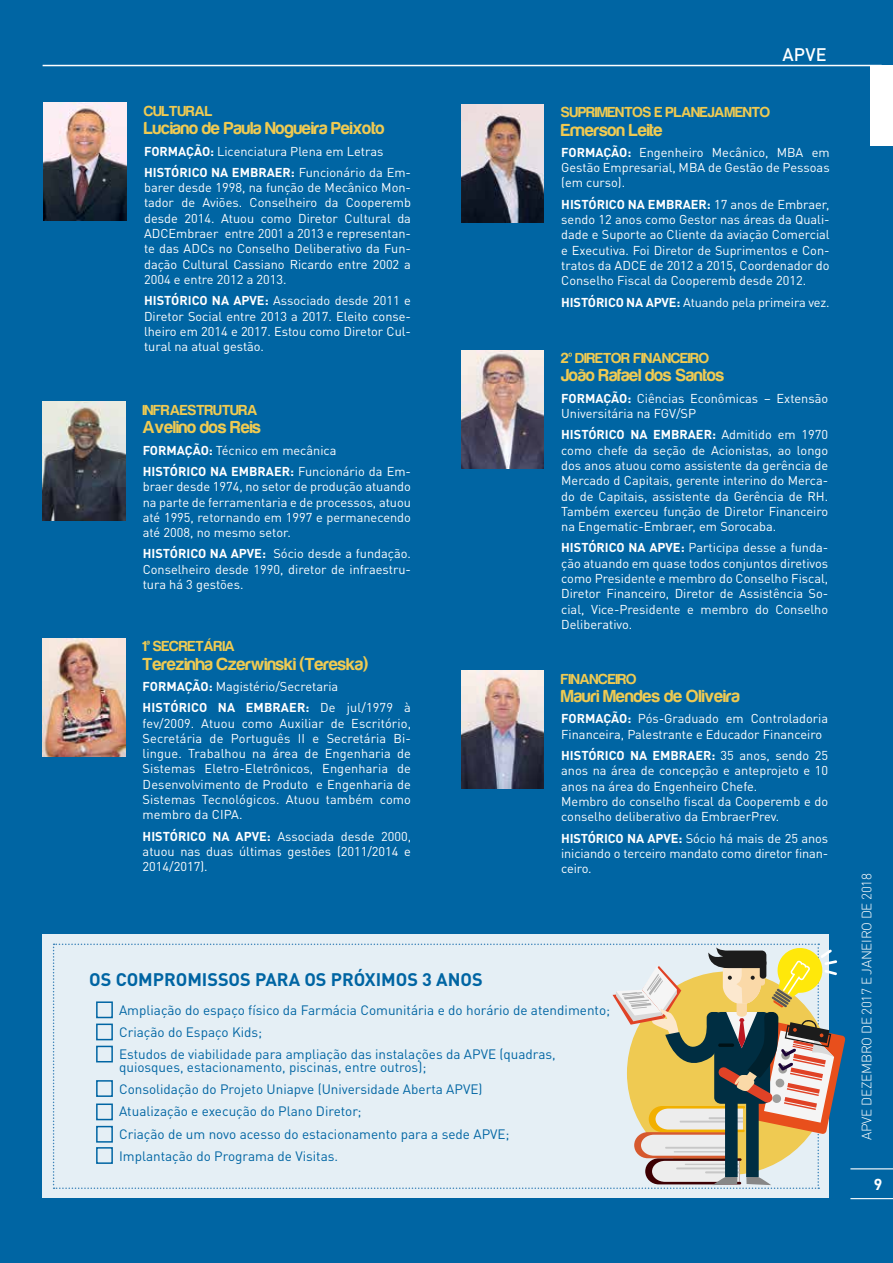
<style>
.page{position:relative;width:893px;height:1263px;background:#0065a3}
.page>*{position:absolute;margin:0;border:0;box-sizing:border-box;transform-origin:0 0}
.t1{font:700 18px "Harabara";color:#efca52}
.t2{font:700 18px "DINOT";color:#0065a3}
.t3{font:500 18px "DINOT";color:#fff}
.t4{font:700 15.75px "DINOT";color:#fff}
.t5{font:700 15px "Harabara";color:#efca52}
.t6{font:13.5px/22.2px "DINOT";color:#0065a3}
.t7{font:300 13.5px "DINOT";letter-spacing:-.03em;color:#fff}
.t8{font:12.75px/15.3px "DINOT";color:#fff;text-align:justify}
.s1{font-weight:700}
</style>
<div class="page">
<hr style="left:850px;top:1168px;width:43px;height:1px;background:#fff">
<hr style="left:850px;top:1198px;width:43px;height:1px;background:#fff">
<div style="left:870px;top:65px;width:23px;height:81px;background:#fff"></div>
<hr style="left:43px;top:65px;width:839px;height:1px;background:#fff">
<img style="left:44px;top:103px;width:82px;height:118px">
<img style="left:43px;top:402px;width:82px;height:118px">
<img style="left:461px;top:350px;width:83px;height:118px">
<img style="left:461px;top:671px;width:83px;height:118px">
<img style="left:43px;top:638px;width:82px;height:118px">
<img style="left:461px;top:104px;width:83px;height:118px">
<div style="left:43px;top:934px;width:786px;height:264px;background:#e5eff5"></div>
<svg style="left:53px;top:943px;width:792px;height:246px"></svg>
<p class="t5" style="left:144px;top:103px;width:70px">CULTURAL</p>
<h1 class="t1" style="left:144px;top:119px;width:242px">Luciano de Paula Nogueira Peixoto</h1>
<p class="t8" style="left:144px;top:140px;width:268px;line-height:21.3px"><span class="s1">FORMAÇÃO:</span> Licenciatura Plena em Letras<br><span class="s1">HISTÓRICO NA EMBRAER:</span> Funcionário da Em-</p>
<p class="t8" style="left:144px;top:180px;width:268px">barer desde 1998, na função de Mecânico Mon&shy;tador de Aviões. Conselheiro da Cooperemb desde 2014. Atuou como Diretor Cultural da ADCEmbraer entre 2001 a 2013 e representan&shy;te das ADCs no Conselho Deliberativo da Fun&shy;dação Cultural Cassiano Ricardo entre 2002 a 2004 e entre 2012 a 2013.</p>
<p class="t8" style="left:144px;top:293px;width:268px"><span class="s1">H ISTÓRICO NA APVE:</span> Associado desde 2011 e Diretor Social entre 2013 a 2017. Eleito conse&shy;lheiro em 2014 e 2017. Estou como Diretor Cul&shy;tural na atual gestão.</p>
<p class="t5" style="left:143px;top:402px;width:12px">Infraestrutura</p>
<h1 class="t1" style="left:143px;top:418px;width:120px">Avelino dos Reis</h1>
<p class="t8" style="left:143px;top:439px;width:270px;line-height:21.3px"><span class="s1">FORMAÇÃO:</span> Técnico em mecânica<br><span class="s1">HISTÓRICO NA EMBRAER:</span> Funcionário da Em-</p>
<p class="t8" style="left:143px;top:479px;width:270px">braer desde 1974, no setor de produção atuando na parte de ferramentaria e de processos, atuou até 1995, retornando em 1997 e permanecendo até 2008, no mesmo setor.</p>
<p class="t8" style="left:143px;top:546px;width:270px"><span class="s1">H ISTÓRICO NA APVE:</span> Sócio desde a fundação.<br>Conselheiro desde 1990, diretor de infraestru&shy;tura há 3 gestões.</p>
<p class="t5" style="left:143px;top:638px;width:94px">1ª SECRETÁRIA</p>
<h1 class="t1" style="left:143px;top:654px;width:227px">Terezinha Czerwinski (Tereska)</h1>
<p class="t8" style="left:143px;top:675px;width:270px;line-height:21.3px"><span class="s1">FORMAÇÃO:</span> M agistério/Secretaria<br><span class="s1">H ISTÓRICO NA EMBRAER:</span> De jul/1979 à</p>
<p class="t8" style="left:143px;top:715px;width:270px">fev/2009. Atuou como Auxiliar de Escritório, Secretária de Português II e Secretária B i&shy;lingue. Trabalhou na área de Engenharia de Sistemas Eletro-Eletrônicos, Engenharia de Desenvolvimento de Produto e Engenharia de Sistemas Tecnológicos. Atuou também como membro da CIPA.</p>
<p class="t8" style="left:143px;top:828px;width:270px"><span class="s1">H ISTÓRICO NA APVE:</span> Associada desde 2000, atuou nas duas últimas gestões (2011/2014 e 2014/2017).</p>
<h1 class="t3" style="left:782px;top:43px;width:46px">APVE</h1>
<p class="t5" style="left:561px;top:104px;width:211px">SUPRIMENTOS E PLANEJAMENTO</p>
<h1 class="t1" style="left:561px;top:120px;width:103px">Emerson Leite</h1>
<p class="t8" style="left:561px;top:144px;width:270px"><span class="s1">FORMAÇÃO:</span> Engenheiro Mecânico, MBA em Gestão E mpresarial, MBA de Gestão de Pessoas (em curso).</p>
<p class="t8" style="left:561px;top:196px;width:270px"><span class="s1">HISTÓRICO NA EMBRAER:</span> 17 anos de Embraer, sendo 12 anos como Gestor nas áreas da Quali&shy;dade e Suporte ao Cliente da aviação Comercial e Executiva. Foi D iretor de Suprimentos e Con&shy;tratos da ADCE de 2012 a 2015, Coordenador do Conselho Fiscal da Cooperemb desde 2012.</p>
<p class="t8" style="left:561px;top:294px;width:270px"><span class="s1">H ISTÓRICO NA APVE:</span> Atuando pela primeira vez.</p>
<p class="t5" style="left:561px;top:350px;width:150px">2º DIRETOR FINANCEIRO</p>
<h1 class="t1" style="left:561px;top:366px;width:165px">João Rafael dos Santos</h1>
<p class="t8" style="left:561px;top:390px;width:269px"><span class="s1">FORMAÇÃO:</span> Ciências Econômicas – Extensão<br>Universitária na FGV/SP</p>
<p class="t8" style="left:561px;top:427px;width:269px"><span class="s1">H ISTÓRICO NA EMBRAER:</span> Admitido em 1970 como chefe da seção de Acionistas, ao longo dos anos atuou como assistente da gerência de Mercado d Capitais, gerente interino do Merca&shy;do de Capitais, assistente da Gerência de RH.<br>Também exerceu função de Diretor Financeiro na Engematic-Embraer, em Sorocaba.</p>
<p class="t8" style="left:561px;top:540px;width:269px"><span class="s1">H ISTÓRICO NA APVE:</span> Participa desse a funda&shy;ção atuando em quase todos conjuntos diretivos como Presidente e membro do Conselho Fiscal, Diretor Financeiro, Diretor de Assistência So&shy;cial, Vice-Presidente e membro do Conselho Deliberativo.</p>
<p class="t5" style="left:561px;top:671px;width:17px">Financeiro</p>
<h1 class="t1" style="left:561px;top:687px;width:180px">Mauri Mendes de Oliveira</h1>
<p class="t8" style="left:561px;top:711px;width:268px"><span class="s1">FORMAÇÃO:</span> Pós-Graduado em Controladoria<br>Financeira, Palestrante e Educador Financeiro</p>
<p class="t8" style="left:561px;top:748px;width:269px;text-align:left"><span class="s1">H ISTÓRICO NA EMBRAER:</span> 35 anos, sendo 25 anos na área de concepção e anteprojeto e 10 anos na área do Engenheiro Chefe.<br>Membro do conselho fiscal da Cooperemb e do conselho deliberativo da EmbraerPrev.</p>
<p class="t8" style="left:561px;top:830px;width:269px"><span class="s1">H ISTÓRICO NA APVE:</span> Sócio há mais de 25 anos iniciando o terceiro mandato como diretor finan&shy;ceiro.</p>
<h1 class="t2" style="left:89px;top:968px;width:395px">OS COMPROMISSOS PARA OS PRÓXIMOS 3 ANOS</h1>
<p class="t6" style="left:119px;top:998px;width:493px">Ampliação do espaço físico da Farmácia Comunitária e do horário de atendimento;<br>Criação do Espaço Kids;<br>Estudos de viabilidade para ampliação das instalações da APVE</p>
<p class="t6" style="left:499px;top:1043px;width:58px">(quadras,</p>
<p class="t6" style="left:119px;top:1056px;width:392px">quiosques, estacionamento, piscinas, entre outros);<br>Consolidação do Projeto Uniapve (Universidade Aberta APVE)<br>Atualização e execução do Plano D iretor;<br>Criação de um novo acesso do estacionamento para a sede APVE ; I mplantação do Programa de Visitas.</p>
<p class="t7" style="left:858px;top:1139px;width:268px;rotate:-90deg">APVE dezembro DE 2017 e janeiro de 2018</p>
<p class="t4" style="left:874px;top:1174px;width:10px">9</p>
</div>
